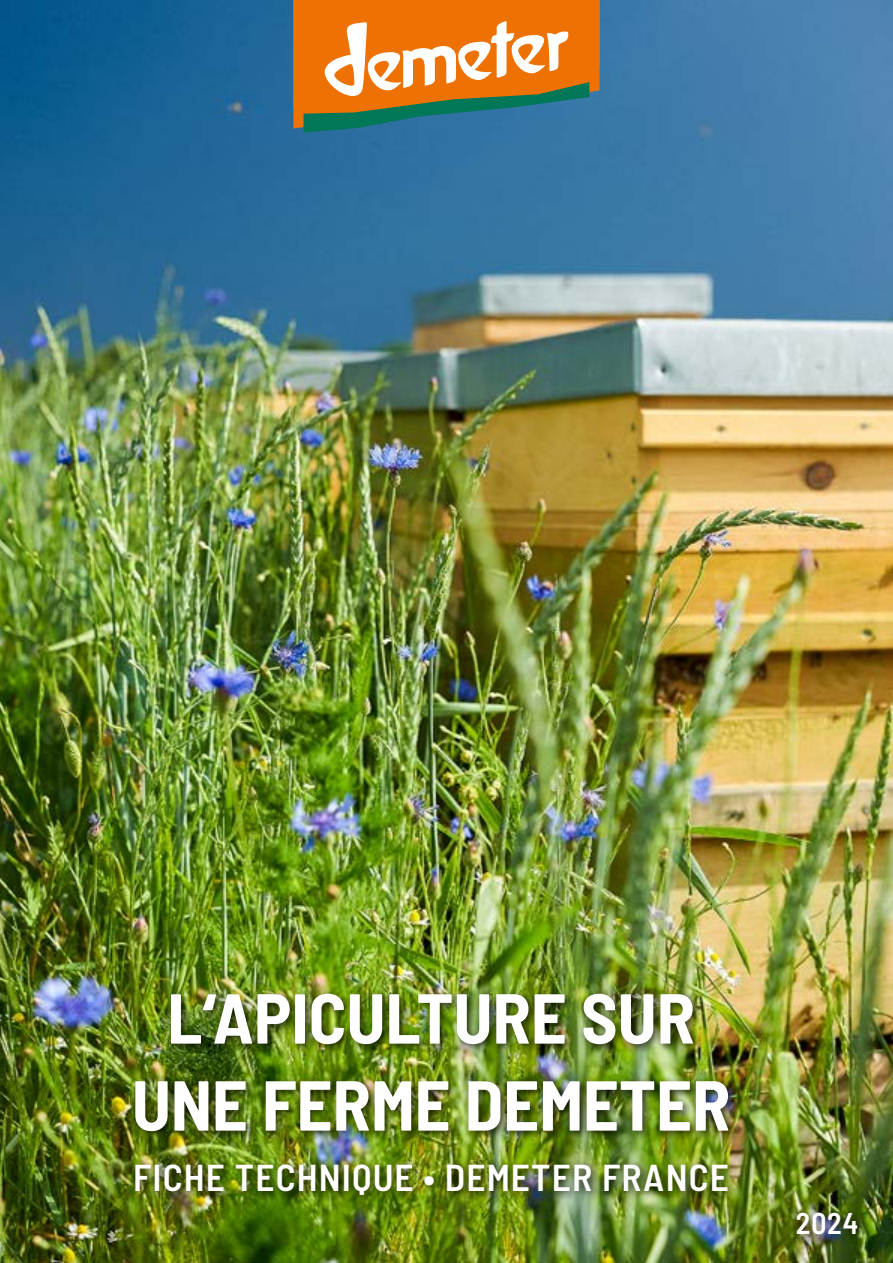
<style>
.page{position:relative;width:893px;height:1263px;background:#fff}
.page>*{position:absolute;margin:0;border:0;box-sizing:border-box;transform-origin:0 0}
.t1{font:700 semi-condensed 70.5px/87px "Barlow";color:#fff;text-align:center}
.t2{font:600 semi-condensed 37.5px "Barlow";letter-spacing:.03em;color:#fff}
.t3{font:600 semi-condensed 30px "Barlow";color:#fff}
</style>
<div class="page">
<img style="left:0;top:0;width:893px;height:1263px">
<svg style="left:293px;top:0;width:307px;height:133px;background:#bf8746"></svg>
<div style="left:130px;top:988px;width:609px;height:217px;background:#000;opacity:.75"></div>
<div style="left:792px;top:1207px;width:75px;height:39px;background:#000;opacity:.75"></div>
<p class="t1" style="left:132px;top:973px;width:600px">L‘APICULTURE SUR<br>UNE FERME DEMETER</p>
<p class="t2" style="left:133px;top:1154px;width:597px">FICHE TECHNIQUE • DEMETER FRANCE</p>
<p class="t3" style="left:796px;top:1205px;width:64px">2024</p>
</div>
